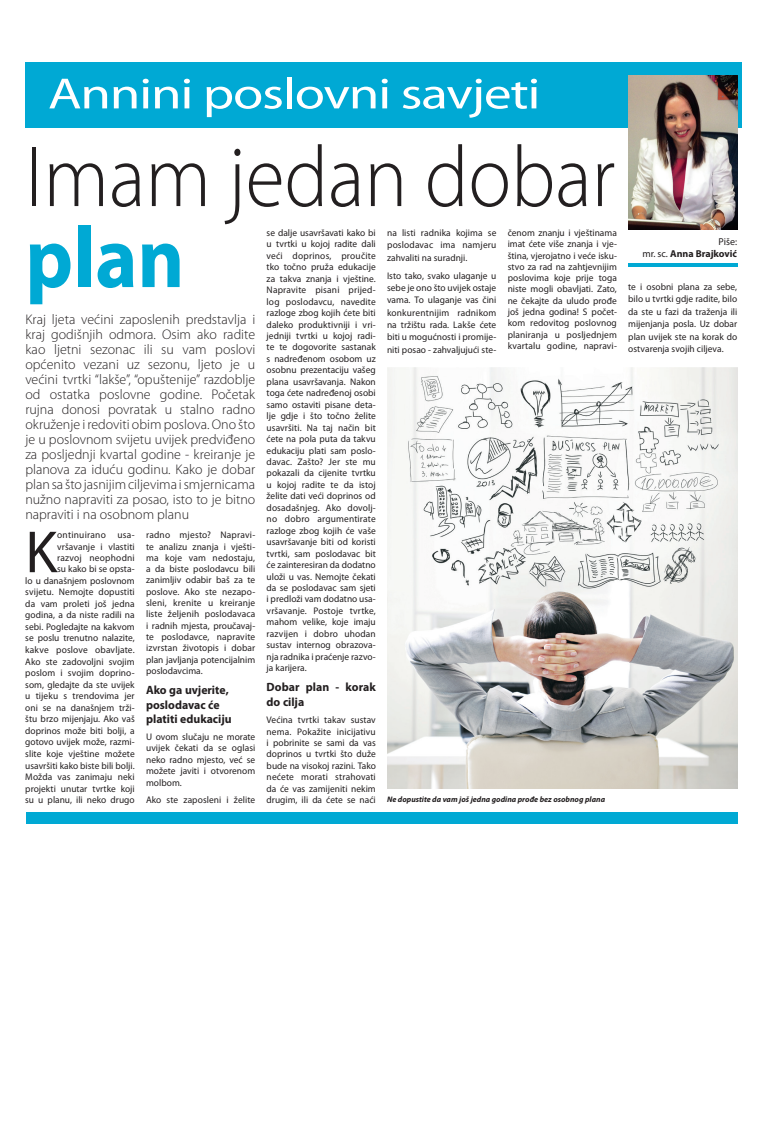
<style>
.page{position:relative;width:780px;height:1134px;background:#fff}
.page>*{position:absolute;margin:0;border:0;box-sizing:border-box;transform-origin:0 0}
.t1{font:300 87px "Myriad Pro";color:#231f20;scale:.92 1}
.t2{font:700 87px "Myriad Pro";color:#00a9d4;scale:.92 1}
.t3{font:59.9px "Myriad Pro";color:#231f20}
.t4{font:44px "Myriad Pro";letter-spacing:-.02em;color:#fff;scale:1.25 1}
.t5{font:300 14px/15px "Myriad Pro";color:#231f20;text-align:justify}
.t6{font:700 12px/14.5px "Myriad Pro";color:#231f20}
.t7{font:700 10px/12px "Myriad Pro";color:#231f20;text-align:right}
.t8{font:9.6px/11.5px "Myriad Pro";letter-spacing:.005em;color:#231f20;text-align:justify}
.t9{font:italic 700 8px "Myriad Pro";color:#231f20}
.s1{font-weight:400}
</style>
<div class="page">
<div style="left:26px;top:62px;width:715px;height:66px;background:#00a9d4"></div>
<img style="left:628px;top:75px;width:109px;height:155px">
<div style="left:26px;top:812px;width:711px;height:12px;background:#00a9d4"></div>
<hr style="left:628px;top:263px;width:109px;height:3px;background:#00a9d4">
<img style="left:387px;top:368px;width:350px;height:420px">
<h3 class="t4" style="left:48px;top:67px;width:395px">Annini poslovni savjeti</h3>
<h1 class="t1" style="left:25px;top:129px;width:642px">Imam jedan dobar</h1>
<h1 class="t2" style="left:25px;top:201px;width:174px">plan</h1>
<p class="t8" style="left:266px;top:227px;width:111px">se dalje usavršavati kako bi u tvrtki u kojoj radite dali veći doprinos, proučite tko točno pruža edukacije za takva znanja i vještine.<br>Napravite pisani prijed&shy;log poslodavcu, navedite razloge zbog kojih ćete biti daleko produktivniji i vri&shy;jedniji tvrtki u kojoj radi&shy;te te dogovorite sastanak s nadređenom osobom uz osobnu prezentaciju vašeg plana usavršavanja. Nakon toga ćete nadređenoj osobi samo ostaviti pisane deta&shy;lje gdje i što točno želite usavršiti. Na taj način bit ćete na pola puta da takvu edukaciju plati sam poslo&shy;davac. Zašto? Jer ste mu pokazali da cijenite tvrtku u kojoj radite te da istoj želite dati veći doprinos od dosadašnjeg. Ako dovolj&shy;no dobro argumentirate razloge zbog kojih će vaše usavršavanje biti od koristi tvrtki, sam poslodavac bit će zainteresiran da dodatno uloži u vas. Nemojte čekati da se poslodavac sam sjeti i predloži vam dodatno usa&shy;vršavanje. Postoje tvrtke, mahom velike, koje imaju razvijen i dobro uhodan sustav internog obrazova&shy;nja radnika i praćenje razvo&shy;ja karijera.</p>
<p class="t6" style="left:266px;top:679px;width:111px">Dobar plan - korak do cilja</p>
<p class="t8" style="left:266px;top:714px;width:111px">Većina tvrtki takav sustav nema. Pokažite inicijativu i pobrinite se sami da vas doprinos u tvrtki što duže bude na visokoj razini. Tako nećete morati strahovati da će vas zamijeniti nekim drugim, ili da ćete se naći</p>
<p class="t8" style="left:387px;top:226px;width:111px;line-height:12.5px">na listi radnika kojima se poslodavac ima namjeru zahvaliti na suradnji.</p>
<p class="t8" style="left:387px;top:269px;width:111px;line-height:12.3px">Isto tako, svako ulaganje u sebe je ono što uvijek ostaje vama. To ulaganje vas čini konkurentnijim radnikom na tržištu rada. Lakše ćete biti u mogućnosti i promije&shy;niti posao - zahvaljujući ste-</p>
<p class="t8" style="left:507px;top:227px;width:111px">čenom znanju i vještinama imat ćete više znanja i vje&shy;ština, vjerojatno i veće isku&shy;stvo za rad na zahtjevnijim poslovima koje prije toga niste mogli obavljati. Zato, ne čekajte da uludo prođe još jedna godina! S počet&shy;kom redovitog poslovnog planiranja u posljednjem kvartalu godine, napravi-</p>
<p class="t5" style="left:25px;top:312px;width:231px">Kraj ljeta većini zaposlenih predstavlja i kraj godišnjih odmora. Osim ako radite kao ljetni sezonac ili su vam poslovi općenito vezani uz sezonu, ljeto je u većini tvrtki “lakše”, “opuštenije” razdoblje od ostatka poslovne godine. Početak rujna donosi povratak u stalno radno okruženje i redoviti obim poslova. Ono što je u poslovnom svijetu uvijek predviđeno za posljednji kvartal godine - kreiranje je planova za iduću godinu. Kako je dobar plan sa što jasnijim ciljevima i smjernicama nužno napraviti za posao, isto to je bitno napraviti i na osobnom planu</p>
<p class="t8" style="left:146px;top:529px;width:111px">radno mjesto? Napravi&shy;te analizu znanja i vješti&shy;ma koje vam nedostaju, a da biste poslodavcu bili zanimljiv odabir baš za te poslove. Ako ste nezapo&shy;sleni, krenite u kreiranje liste željenih poslodavaca i radnih mjesta, proučavaj&shy;te poslodavce, napravite izvrstan životopis i dobar plan javljanja potencijalnim poslodavcima.</p>
<p class="t6" style="left:146px;top:682px;width:87px">Ako ga uvjerite, poslodavac će platiti edukaciju</p>
<p class="t8" style="left:146px;top:731px;width:111px">U ovom slučaju ne morate uvijek čekati da se oglasi neko radno mjesto, već se možete javiti i otvorenom molbom.</p>
<p class="t8" style="left:146px;top:794px;width:111px">Ako ste zaposleni i želite</p>
<p class="t8" style="left:25px;top:529px;width:111px;text-align:right">ontinuirano usa&shy;vršavanje i vlastiti<br>razvoj neophodni<br>su kako bi se opsta-<br>lo u današnjem poslovnom svijetu. Nemojte dopustiti da vam proleti još jedna godina, a da niste radili na sebi. Pogledajte na kakvom se poslu trenutno nalazite, kakve poslove obavljate.<br>Ako ste zadovoljni svojim poslom i svojim doprino&shy;som, gledajte da ste uvijek u tijeku s trendovima jer oni se na današnjem trži&shy;štu brzo mijenjaju. Ako vaš doprinos može biti bolji, a gotovo uvijek može, razmi&shy;slite koje vještine možete usavršiti kako biste bili bolji.<br>Možda vas zanimaju neki projekti unutar tvrtke koji su u planu, ili neko drugo</p>
<h2 class="t3" style="left:25px;top:515px;width:33px">K</h2>
<p class="t9" style="left:387px;top:795px;width:219px">Ne dopustite da vam još jedna godina prođe bez osobnog plana</p>
<p class="t7" style="left:642px;top:235px;width:96px"><span class="s1">Piše:<br>mr. sc.</span> Anna Brajković</p>
<p class="t8" style="left:628px;top:280px;width:110px;line-height:12.5px">te i osobni plana za sebe, bilo u tvrtki gdje radite, bilo da ste u fazi da traženja ili mijenjanja posla. Uz dobar plan uvijek ste na korak do ostvarenja svojih ciljeva.</p>
</div>
